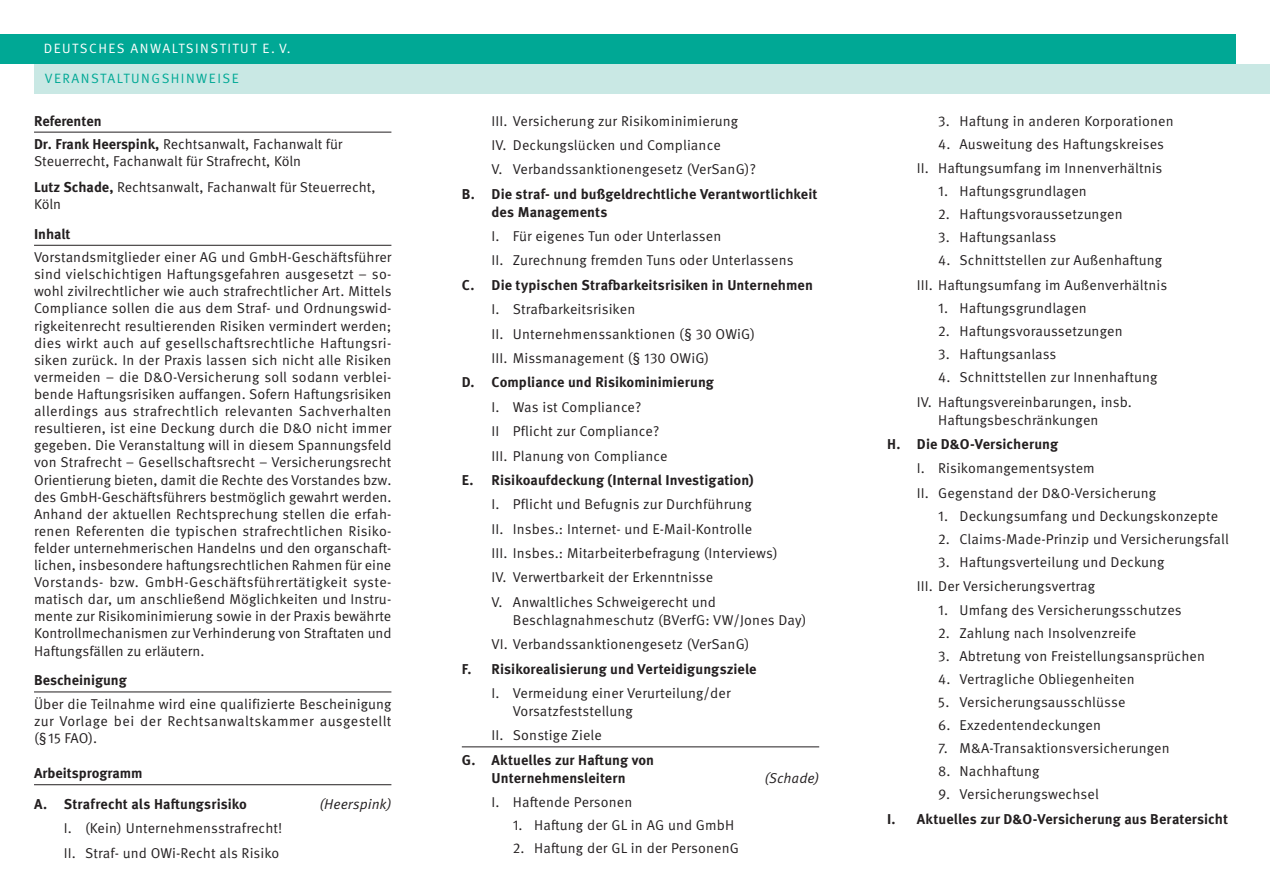
<style>
.page{position:relative;width:1270px;height:893px;background:#fff}
.page>*{position:absolute;margin:0;border:0;box-sizing:border-box;transform-origin:0 0}
.Arbeitsprogramm_Einz{font:14.25px/18px "Meta OT Norm";letter-spacing:.01em;color:#231f20}
.Inhaltstext{font:14.25px/17.1px "Meta OT Norm";letter-spacing:.005em;color:#231f20;text-align:justify}
.Arbeitsprogramm_Über{font:700 14.25px/18px "Meta OT";letter-spacing:.005em;color:#231f20}
.Fließtext{font:14.25px/17.1px "Meta OT Norm";letter-spacing:-.005em;color:#231f20}
.Fließtext_Bold_Linie{font:700 14.25px "Meta OT";color:#231f20}
.Arbeitsprogramm_Über-2{font:14.25px "Meta OT Norm Ita";color:#231f20}
.t1{font:13.5px "Meta OT Norm";letter-spacing:.11em;color:#fff}
.t2{font:13.5px "Meta OT Norm";letter-spacing:.11em;color:#00a895}
.s1{font-family:"Meta OT";font-weight:700}
</style>
<div class="page">
<div style="left:34px;top:64px;width:1235px;height:30px;background:#c9e8e4"></div>
<div style="left:0;top:34px;width:1235px;height:30px;background:#00a895"></div>
<hr style="left:462px;top:747px;width:357px;height:1px;background:#231f20">
<hr style="left:34px;top:132px;width:357px;height:1px;background:#231f20">
<hr style="left:34px;top:245px;width:357px;height:1px;background:#231f20">
<hr style="left:34px;top:692px;width:357px;height:1px;background:#231f20">
<hr style="left:34px;top:784px;width:357px;height:1px;background:#231f20">
<p class="t1" style="left:44px;top:40px;width:248px">DEUTSCHES ANWALTSINSTITUT E. V.</p>
<p class="t2" style="left:45px;top:70px;width:195px">VERANSTALTUNGSHINWEISE</p>
<p class="Fließtext_Bold_Linie" style="left:34px;top:112px;width:69px">Referenten</p>
<p class="Fließtext" style="left:34px;top:136px;width:310px"><span class="s1">Dr. Frank Heerspink,</span> Rechtsanwalt, Fachanwalt für<br>Steuerrecht, Fachanwalt für Strafrecht, Köln</p>
<p class="Fließtext" style="left:34px;top:178px;width:343px"><span class="s1">Lutz Schade,</span> Rechtsanwalt, Fachanwalt für Steuerrecht,<br>Köln</p>
<p class="Fließtext_Bold_Linie" style="left:34px;top:225px;width:38px">Inhalt</p>
<p class="Inhaltstext" style="left:34px;top:249px;width:359px">Vorstandsmitglieder einer AG und GmbH-Geschäftsführer sind vielschichtigen Haftungsgefahren ausgesetzt – so&shy;wohl zivilrechtlicher wie auch strafrechtlicher Art. Mittels Compliance sollen die aus dem Straf- und Ordnungswid&shy;rigkeitenrecht resultierenden Risiken vermindert werden; dies wirkt auch auf gesellschaftsrechtliche Haftungsri&shy;siken zurück. In der Praxis lassen sich nicht alle Risiken vermeiden – die D&amp;O-Versicherung soll sodann verblei&shy;bende Haftungsrisiken auffangen. Sofern Haftungsrisiken allerdings aus strafrechtlich relevanten Sachverhalten resultieren, ist eine Deckung durch die D&amp;O nicht immer gegeben. Die Veranstaltung will in diesem Spannungsfeld von Strafrecht – Gesellschaftsrecht – Versicherungsrecht Orientierung bieten, damit die Rechte des Vorstandes bzw. des GmbH-Geschäftsführers bestmöglich gewahrt werden.<br>Anhand der aktuellen Rechtsprechung stellen die erfah&shy;renen Referenten die typischen strafrechtlichen Risiko&shy;felder unternehmerischen Handelns und den organschaft&shy;lichen, insbesondere haftungsrechtlichen Rahmen für eine Vorstands- bzw. GmbH-Geschäftsführertätigkeit syste&shy;matisch dar, um anschließend Möglichkeiten und Instru&shy;mente zur Risikominimierung sowie in der Praxis bewährte Kontrollmechanismen zur Verhinderung von Straftaten und Haftungsfällen zu erläutern.</p>
<p class="Fließtext_Bold_Linie" style="left:34px;top:671px;width:94px">Bescheinigung</p>
<p class="Inhaltstext" style="left:34px;top:695px;width:359px">Über die Teilnahme wird eine qualifizierte Bescheinigung zur Vorlage bei der Rechtsanwaltskammer ausgestellt (§15 FAO).</p>
<p class="Fließtext_Bold_Linie" style="left:34px;top:764px;width:110px">Arbeitsprogramm</p>
<p class="Arbeitsprogramm_Über" style="left:34px;top:795px;width:214px">A. Strafrecht als Haftungsrisiko</p>
<p class="Arbeitsprogramm_Über-2" style="left:319px;top:795px;width:73px">(Heerspink)</p>
<p class="Arbeitsprogramm_Einz" style="left:64px;top:819px;width:220px">I. (Kein) Unternehmensstrafrecht!</p>
<p class="Arbeitsprogramm_Einz" style="left:64px;top:844px;width:217px">II. Straf- und OWi-Recht als Risiko</p>
<p class="Arbeitsprogramm_Einz" style="left:491px;top:112px;width:248px">III. Versicherung zur Risikominimierung</p>
<p class="Arbeitsprogramm_Einz" style="left:491px;top:136px;width:231px">IV. Deckungslücken und Compliance</p>
<p class="Arbeitsprogramm_Einz" style="left:491px;top:161px;width:266px">V. Verbandssanktionengesetz (VerSanG)?</p>
<p class="Arbeitsprogramm_Über" style="left:491px;top:185px;width:327px;text-indent:-30px">B. Die straf- und bußgeldrechtliche Verantwortlichkeit des Managements</p>
<p class="Arbeitsprogramm_Einz" style="left:491px;top:227px;width:231px">I. Für eigenes Tun oder Unterlassen</p>
<p class="Arbeitsprogramm_Einz" style="left:491px;top:252px;width:303px">II. Zurechnung fremden Tuns oder Unterlassens</p>
<p class="Arbeitsprogramm_Über" style="left:462px;top:276px;width:352px">C. Die typischen Strafbarkeitsrisiken in Unternehmen</p>
<p class="Arbeitsprogramm_Einz" style="left:491px;top:300px;width:145px">I. Strafbarkeitsrisiken</p>
<p class="Arbeitsprogramm_Einz" style="left:491px;top:325px;width:265px">II. Unternehmenssanktionen (§ 30 OWiG)</p>
<p class="Arbeitsprogramm_Einz" style="left:491px;top:349px;width:219px">III. Missmanagement (§ 130 OWiG)</p>
<p class="Arbeitsprogramm_Über" style="left:462px;top:374px;width:253px">D. Compliance und Risikominimierung</p>
<p class="Arbeitsprogramm_Einz" style="left:491px;top:398px;width:151px">I. Was ist Compliance?</p>
<p class="Arbeitsprogramm_Einz" style="left:491px;top:422px;width:169px">II Pflicht zur Compliance?</p>
<p class="Arbeitsprogramm_Einz" style="left:491px;top:447px;width:177px">III. Planung von Compliance</p>
<p class="Arbeitsprogramm_Über" style="left:462px;top:471px;width:293px">E. Risikoaufdeckung (Internal Investigation)</p>
<p class="Arbeitsprogramm_Einz" style="left:491px;top:495px;width:261px">I. Pflicht und Befugnis zur Durchführung</p>
<p class="Arbeitsprogramm_Einz" style="left:491px;top:520px;width:262px">II. Insbes.: Internet- und E-Mail-Kontrolle</p>
<p class="Arbeitsprogramm_Einz" style="left:491px;top:544px;width:288px">III. Insbes.: Mitarbeiterbefragung (Interviews)</p>
<p class="Arbeitsprogramm_Einz" style="left:491px;top:569px;width:223px">IV. Verwertbarkeit der Erkenntnisse</p>
<p class="Arbeitsprogramm_Einz" style="left:513px;top:593px;width:295px;text-indent:-21px">V. Anwaltliches Schweigerecht und<br>Beschlagnahmeschutz (BVerfG: VW/Jones Day)</p>
<p class="Arbeitsprogramm_Einz" style="left:491px;top:635px;width:259px">VI. Verbandssanktionengesetz (VerSanG)</p>
<p class="Arbeitsprogramm_Über" style="left:462px;top:660px;width:296px">F. Risikorealisierung und Verteidigungsziele</p>
<p class="Arbeitsprogramm_Einz" style="left:513px;top:684px;width:219px;text-indent:-21px">I. Vermeidung einer Verurteilung/der<br>Vorsatzfeststellung</p>
<p class="Arbeitsprogramm_Einz" style="left:491px;top:726px;width:112px">II. Sonstige Ziele</p>
<p class="Arbeitsprogramm_Über" style="left:462px;top:751px;width:194px">G. Aktuelles zur Haftung von</p>
<p class="Arbeitsprogramm_Über" style="left:491px;top:769px;width:136px">Unternehmensleitern</p>
<p class="Arbeitsprogramm_Über-2" style="left:764px;top:769px;width:56px">(Schade)</p>
<p class="Arbeitsprogramm_Einz" style="left:491px;top:793px;width:142px">I. Haftende Personen</p>
<p class="Arbeitsprogramm_Einz" style="left:513px;top:816px;width:223px">1. Haftung der GL in AG und GmbH</p>
<p class="Arbeitsprogramm_Einz" style="left:513px;top:839px;width:227px">2. Haftung der GL in der PersonenG</p>
<p class="Arbeitsprogramm_Einz" style="left:938px;top:112px;width:237px">3. Haftung in anderen Korporationen</p>
<p class="Arbeitsprogramm_Einz" style="left:938px;top:135px;width:227px">4. Ausweitung des Haftungskreises</p>
<p class="Arbeitsprogramm_Einz" style="left:916px;top:159px;width:247px">II. Haftungsumfang im Innenverhältnis</p>
<p class="Arbeitsprogramm_Einz" style="left:938px;top:182px;width:150px">1. Haftungsgrundlagen</p>
<p class="Arbeitsprogramm_Einz" style="left:938px;top:205px;width:186px">2. Haftungsvoraussetzungen</p>
<p class="Arbeitsprogramm_Einz" style="left:938px;top:229px;width:120px">3. Haftungsanlass</p>
<p class="Arbeitsprogramm_Einz" style="left:938px;top:252px;width:225px">4. Schnittstellen zur Außenhaftung</p>
<p class="Arbeitsprogramm_Einz" style="left:916px;top:276px;width:252px">III. Haftungsumfang im Außenverhältnis</p>
<p class="Arbeitsprogramm_Einz" style="left:938px;top:299px;width:150px">1. Haftungsgrundlagen</p>
<p class="Arbeitsprogramm_Einz" style="left:938px;top:322px;width:186px">2. Haftungsvoraussetzungen</p>
<p class="Arbeitsprogramm_Einz" style="left:938px;top:345px;width:120px">3. Haftungsanlass</p>
<p class="Arbeitsprogramm_Einz" style="left:938px;top:368px;width:221px">4. Schnittstellen zur Innenhaftung</p>
<p class="Arbeitsprogramm_Einz" style="left:938px;top:393px;width:195px;text-indent:-21px">IV. Haftungsvereinbarungen, insb.<br>Haftungsbeschränkungen</p>
<p class="Arbeitsprogramm_Über" style="left:887px;top:435px;width:172px">H. Die D&amp;O-Versicherung</p>
<p class="Arbeitsprogramm_Einz" style="left:916px;top:460px;width:179px">I. Risikomangementsystem</p>
<p class="Arbeitsprogramm_Einz" style="left:916px;top:484px;width:240px">II. Gegenstand der D&amp;O-Versicherung</p>
<p class="Arbeitsprogramm_Einz" style="left:938px;top:507px;width:281px">1. Deckungsumfang und Deckungskonzepte</p>
<p class="Arbeitsprogramm_Einz" style="left:938px;top:530px;width:292px">2. Claims-Made-Prinzip und Versicherungsfall</p>
<p class="Arbeitsprogramm_Einz" style="left:938px;top:553px;width:228px">3. Haftungsverteilung und Deckung</p>
<p class="Arbeitsprogramm_Einz" style="left:916px;top:578px;width:180px">III. Der Versicherungsvertrag</p>
<p class="Arbeitsprogramm_Einz" style="left:938px;top:601px;width:245px">1. Umfang des Versicherungsschutzes</p>
<p class="Arbeitsprogramm_Einz" style="left:938px;top:624px;width:199px">2. Zahlung nach Insolvenzreife</p>
<p class="Arbeitsprogramm_Einz" style="left:938px;top:647px;width:268px">3. Abtretung von Freistellungsansprüchen</p>
<p class="Arbeitsprogramm_Einz" style="left:938px;top:670px;width:198px">4. Vertragliche Obliegenheiten</p>
<p class="Arbeitsprogramm_Einz" style="left:938px;top:693px;width:189px">5. Versicherungsausschlüsse</p>
<p class="Arbeitsprogramm_Einz" style="left:938px;top:716px;width:164px">6. Exzedentendeckungen</p>
<p class="Arbeitsprogramm_Einz" style="left:938px;top:739px;width:233px">7. M&amp;A-Transaktionsversicherungen</p>
<p class="Arbeitsprogramm_Einz" style="left:938px;top:762px;width:103px">8. Nachhaftung</p>
<p class="Arbeitsprogramm_Einz" style="left:938px;top:786px;width:162px">9. Versicherungswechsel</p>
<p class="Arbeitsprogramm_Über" style="left:887px;top:810px;width:342px">I. Aktuelles zur D&amp;O-Versicherung aus Beratersicht</p>
</div>
